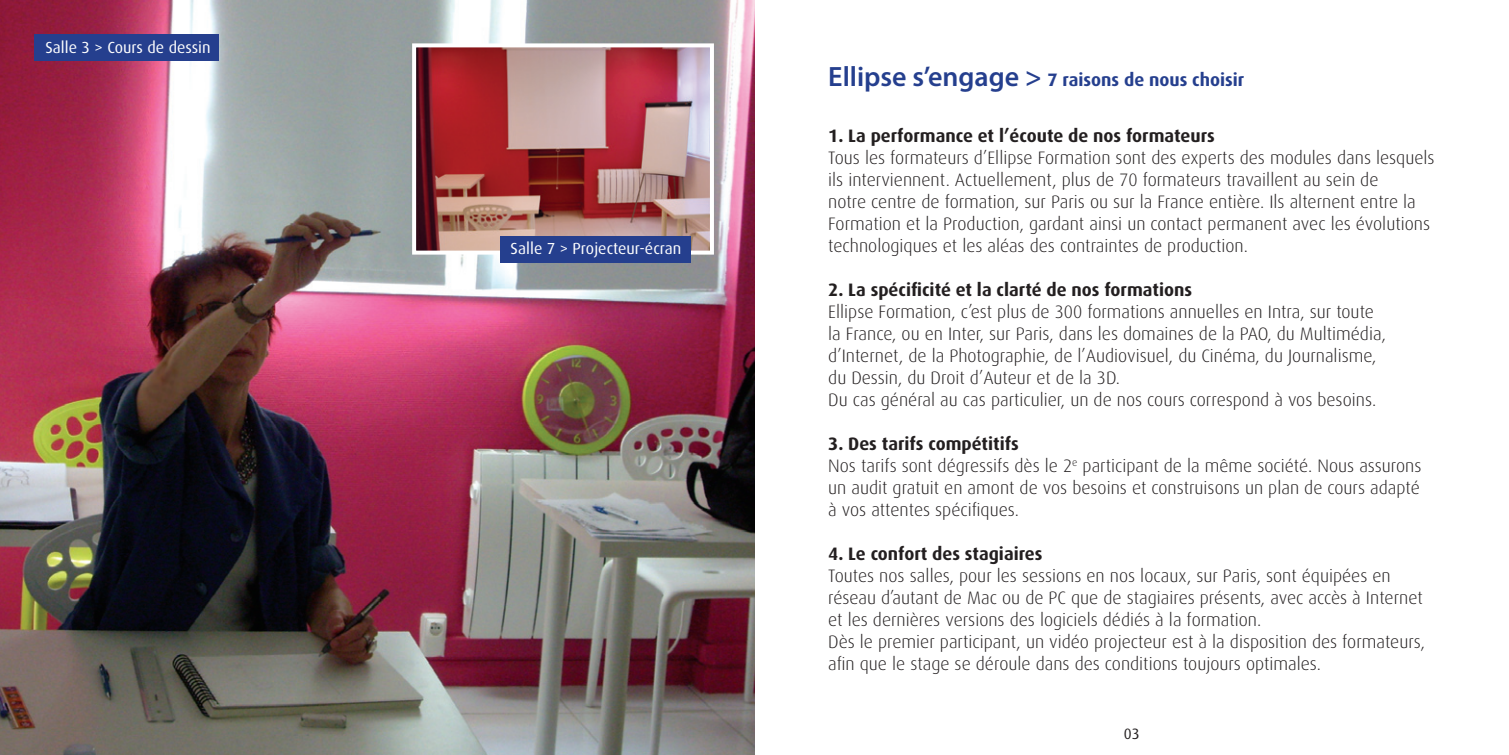
<style>
.page{position:relative;width:1509px;height:755px;background:#fff}
.page>*{position:absolute;margin:0;border:0;box-sizing:border-box;transform-origin:0 0}
.t1{font:300 18px/22px "Dax";color:#231f20}
.t2{font:700 18px "Dax";color:#231f20}
.t3{font:700 18px "Dax";color:#253f8e}
.t4{font:16px "Dax";color:#fff}
.t5{font:15px "Dax";color:#231f20}
.s1{font-family:"Myriad Pro";font-weight:600;font-size:28px}
.s2{font-weight:700}
</style>
<div class="page">
<img style="left:0;top:0;width:754px;height:754px">
<img style="left:417px;top:48px;width:291px;height:201px">
<div style="left:412px;top:43px;width:301px;height:211px;border:4px solid #fff"></div>
<div style="left:34px;top:34px;width:185px;height:27px;background:#253f8e"></div>
<div style="left:500px;top:235px;width:191px;height:27px;background:#253f8e"></div>
<p class="t4" style="left:45px;top:38px;width:167px">Salle 3 &gt; Cours de dessin</p>
<p class="t4" style="left:510px;top:239px;width:172px">Salle 7 &gt; Projecteur-écran</p>
<p class="t3" style="left:828px;top:70px;width:417px"><span class="s1">Ellipse s’engage &gt;</span> 7 raisons de nous choisir</p>
<p class="t2" style="left:828px;top:125px;width:388px">1. La performance et l’écoute de nos formateurs</p>
<p class="t1" style="left:828px;top:147px;width:608px">Tous les formateurs d’Ellipse Formation sont des experts des modules dans lesquels ils interviennent. Actuellement, plus de 70 formateurs travaillent au sein de<br>notre centre de formation, sur Paris ou sur la France entière. Ils alternent entre la Formation et la Production, gardant ainsi un contact permanent avec les évolutions technologiques et les aléas des contraintes de production.</p>
<p class="t2" style="left:828px;top:279px;width:365px">2. La spécificité et la clarté de nos formations</p>
<p class="t1" style="left:828px;top:300px;width:559px">Ellipse Formation, c’est plus de 300 formations annuelles en Intra, sur toute la France, ou en Inter, sur Paris, dans les domaines de la PAO, du Multimédia, d’Internet, de la Photographie, de l’Audiovisuel, du Cinéma, du Journalisme, du Dessin, du Droit d’Auteur et de la 3D.<br>Du cas général au cas particulier, un de nos cours correspond à vos besoins.</p>
<p class="t1" style="left:828px;top:432px;width:594px"><span class="s2">3. Des tarifs compétitifs<br></span>Nos tarifs sont dégressifs dès le 2<sup>e</sup> participant de la même société. Nous assurons un audit gratuit en amont de vos besoins et construisons un plan de cours adapté à vos attentes spécifiques.</p>
<p class="t2" style="left:828px;top:543px;width:216px">4. Le confort des stagiaires</p>
<p class="t1" style="left:828px;top:565px;width:598px">Toutes nos salles, pour les sessions en nos locaux, sur Paris, sont équipées en réseau d’autant de Mac ou de PC que de stagiaires présents, avec accès à Internet et les dernières versions des logiciels dédiés à la formation.<br>Dès le premier participant, un vidéo projecteur est à la disposition des formateurs, afin que le stage se déroule dans des conditions toujours optimales.</p>
<p class="t5" style="left:1123px;top:725px;width:17px">03</p>
</div>
